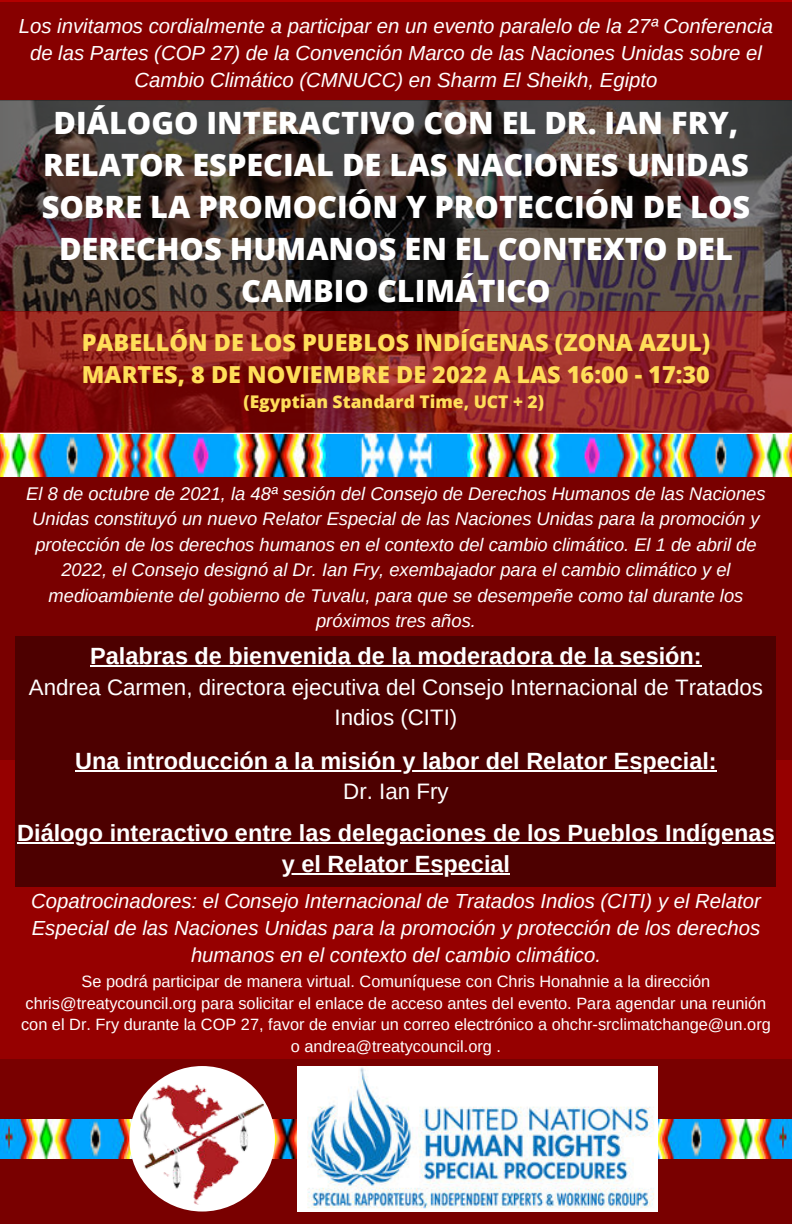
<style>
.page{position:relative;width:792px;height:1224px;background:#fff}
.page>*{position:absolute;margin:0;border:0;box-sizing:border-box;transform-origin:0 0}
.t1{font:800 30.8px/42px "Open Sans";color:#fff;text-align:center}
.t2{font:700 23.4px/31.6px "Arimo";color:#fff;text-align:center}
.t3{font:800 23.4px/32px "Open Sans";color:#ffde59}
.t4{font:22.4px/30px "Arimo";color:#fff;text-align:center}
.t5{font:italic 20.4px/27px "Arimo";color:#fff;text-align:center}
.t6{font:italic 18.4px/25.6px "Arimo";color:#fff;text-align:center}
.t7{font:800 17.4px "Open Sans";color:#ffde59}
.t8{font:16.4px/21.8px "Arimo";color:#fff;text-align:center}
</style>
<div class="page">
<div style="left:0;top:476px;width:792px;height:748px;background:#790000"></div>
<svg style="left:0;top:101px;width:792px;height:211px;background:#443935"></svg>
<svg style="left:0;top:312px;width:792px;height:121px;background:#8c1f1d"></svg>
<img style="left:0;top:434px;width:792px;height:42px">
<div style="left:0;top:760px;width:792px;height:299px;background:#960000"></div>
<img style="left:0;top:1119px;width:792px;height:39px">
<img style="left:297px;top:1066px;width:360px;height:146px">
<div style="left:15px;top:636px;width:761px;height:250px;background:#4d0000"></div>
<hr style="left:90px;top:665px;width:612px;height:1px;background:#fff">
<hr style="left:75px;top:770px;width:642px;height:2px;background:#fff">
<hr style="left:17px;top:842px;width:758px;height:2px;background:#fff">
<hr style="left:282px;top:874px;width:228px;height:1px;background:#fff">
<div style="left:0;top:2px;width:792px;height:99px;background:#870000"></div>
<div style="left:129px;top:1066px;width:146px;height:146px;background:#fff;border-radius:50%"></div>
<img style="left:141px;top:1085px;width:123px;height:120px">
<p class="t5" style="left:19px;top:12px;width:756px">Los invitamos cordialmente a participar en un evento paralelo de la 27ª Conferencia de las Partes (COP 27) de la Convención Marco de las Naciones Unidas sobre el<br>Cambio Climático (CMNUCC) en Sharm El Sheikh, Egipto</p>
<h1 class="t1" style="left:42px;top:100px;width:710px">DIÁLOGO INTERACTIVO CON EL DR. IAN FRY, RELATOR ESPECIAL DE LAS NACIONES UNIDAS SOBRE LA PROMOCIÓN Y PROTECCIÓN DE LOS DERECHOS HUMANOS EN EL CONTEXTO DEL CAMBIO CLIMÁTICO</h1>
<p class="t3" style="left:82px;top:325px;width:630px">PABELLÓN DE LOS PUEBLOS INDÍGENAS (ZONA AZUL)<br>MARTES, 8 DE NOVIEMBRE DE 2022 A LAS 16:00 - 17:30</p>
<p class="t7" style="left:243px;top:388px;width:302px">(Egyptian Standard Time, UCT + 2)</p>
<p class="t6" style="left:26px;top:480px;width:741px">El 8 de octubre de 2021, la 48ª sesión del Consejo de Derechos Humanos de las Naciones Unidas constituyó un nuevo Relator Especial de las Naciones Unidas para la promoción y protección de los derechos humanos en el contexto del cambio climático. El 1 de abril de 2022, el Consejo designó al Dr. Ian Fry, exembajador para el cambio climático y el medioambiente del gobierno de Tuvalu, para que se desempeñe como tal durante los próximos tres años.</p>
<p class="t2" style="left:90px;top:640px;width:613px">Palabras de bienvenida de la moderadora de la sesión:</p>
<p class="t4" style="left:29px;top:673px;width:736px">Andrea Carmen, directora ejecutiva del Consejo Internacional de Tratados<br>Indios (CITI)</p>
<p class="t2" style="left:75px;top:745px;width:643px">Una introducción a la misión y labor del Relator Especial:</p>
<p class="t4" style="left:343px;top:776px;width:107px">Dr. Ian Fry</p>
<p class="t2" style="left:17px;top:817px;width:759px">Diálogo interactivo entre las delegaciones de los Pueblos Indígenas y el Relator Especial</p>
<p class="t5" style="left:31px;top:887px;width:731px">Copatrocinadores: el Consejo Internacional de Tratados Indios (CITI) y el Relator<br>Especial de las Naciones Unidas para la promoción y protección de los derechos humanos en el contexto del cambio climático.</p>
<p class="t8" style="left:21px;top:970px;width:751px">Se podrá participar de manera virtual. Comuníquese con Chris Honahnie a la dirección chris@treatycouncil.org para solicitar el enlace de acceso antes del evento. Para agendar una reunión con el Dr. Fry durante la COP 27, favor de enviar un correo electrónico a ohchr-srclimatchange@un.org o andrea@treatycouncil.org .</p>
</div>
